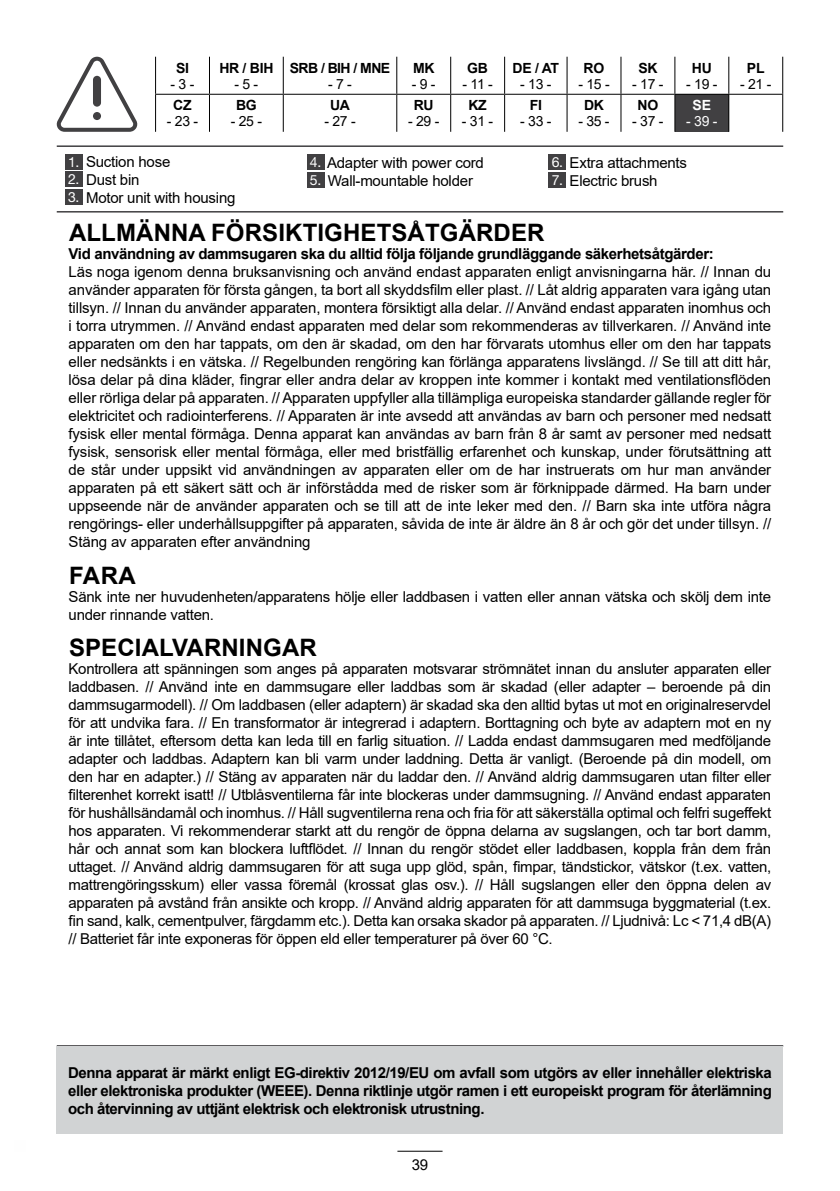
<style>
.page{position:relative;width:840px;height:1191px;background:#fff}
.page>*{position:absolute;margin:0;border:0;box-sizing:border-box;transform-origin:0 0}
.t1{font:700 24px "Arial";letter-spacing:.005em;color:#000}
.t2{font:15px/18px "Arial";letter-spacing:-.015em;color:#000;text-align:justify}
.t3{font:700 15px/18px "Arial";letter-spacing:-.025em;color:#000;text-align:justify}
.t4{font:14px "Arial";letter-spacing:-.02em;color:#000}
.t5{font:700 14px "Arial";letter-spacing:-.02em;color:#000}
.t6{font:700 14px "Arial";letter-spacing:-.04em;color:#000}
.t7{font:14px "Arial";color:#fff}
.t8{font:700 14px "Arial";color:#fff}
.s1{font-family:"Helvetica Neue LT Pro";font-size:14px;color:#fff}
</style>
<div class="page">
<svg style="left:56px;top:57px;width:81px;height:75px"></svg>
<div style="left:93px;top:112px;width:8px;height:8px;background:#414042;border-radius:50%"></div>
<div style="left:93px;top:76px;width:8px;height:31px;background:#414042;border-radius:4px"></div>
<hr style="left:57px;top:145px;width:725px;height:2px;background:#414042">
<hr style="left:57px;top:211px;width:725px;height:1px;background:#414042">
<hr style="left:57px;top:1045px;width:725px;height:1px;background:#414042">
<div style="left:65px;top:154px;width:17px;height:16px;background:#414042"></div>
<div style="left:65px;top:171px;width:17px;height:15px;background:#414042"></div>
<div style="left:65px;top:189px;width:17px;height:15px;background:#414042"></div>
<div style="left:307px;top:154px;width:17px;height:16px;background:#414042"></div>
<div style="left:307px;top:172px;width:17px;height:16px;background:#414042"></div>
<div style="left:548px;top:154px;width:17px;height:16px;background:#414042"></div>
<div style="left:548px;top:172px;width:17px;height:16px;background:#414042"></div>
<hr style="left:397px;top:1150px;width:45px;height:1px;background:#000">
<div style="left:57px;top:1046px;width:725px;height:88px;background:#d1d3d4"></div>
<svg style="left:451px;top:57px;width:330px;height:75px"></svg>
<div style="left:674px;top:94px;width:54px;height:38px;background:#414042"></div>
<hr style="left:209px;top:57px;width:1px;height:37px;background:#000">
<hr style="left:282px;top:57px;width:1px;height:37px;background:#000">
<hr style="left:396px;top:57px;width:1px;height:37px;background:#000">
<hr style="left:450px;top:57px;width:1px;height:37px;background:#000">
<hr style="left:504px;top:57px;width:1px;height:37px;background:#000">
<hr style="left:566px;top:57px;width:1px;height:37px;background:#000">
<hr style="left:620px;top:57px;width:1px;height:37px;background:#000">
<hr style="left:674px;top:57px;width:1px;height:37px;background:#000">
<hr style="left:155px;top:94px;width:54px;height:1px;background:#000">
<hr style="left:209px;top:94px;width:74px;height:1px;background:#000">
<hr style="left:209px;top:95px;width:1px;height:37px;background:#000">
<hr style="left:283px;top:94px;width:113px;height:1px;background:#000">
<hr style="left:282px;top:95px;width:1px;height:37px;background:#000">
<hr style="left:396px;top:94px;width:54px;height:1px;background:#000">
<hr style="left:396px;top:95px;width:1px;height:37px;background:#000">
<hr style="left:450px;top:94px;width:54px;height:1px;background:#000">
<hr style="left:450px;top:95px;width:1px;height:37px;background:#000">
<hr style="left:504px;top:94px;width:62px;height:1px;background:#000">
<hr style="left:504px;top:95px;width:1px;height:37px;background:#000">
<hr style="left:566px;top:94px;width:54px;height:1px;background:#000">
<hr style="left:566px;top:95px;width:1px;height:37px;background:#000">
<hr style="left:620px;top:94px;width:54px;height:1px;background:#000">
<hr style="left:620px;top:95px;width:1px;height:37px;background:#000">
<hr style="left:674px;top:94px;width:54px;height:1px;background:#000">
<hr style="left:674px;top:95px;width:1px;height:37px;background:#000">
<hr style="left:728px;top:94px;width:54px;height:1px;background:#000">
<hr style="left:728px;top:57px;width:1px;height:37px;background:#000">
<hr style="left:781px;top:57px;width:1px;height:37px;background:#000">
<hr style="left:728px;top:95px;width:1px;height:37px;background:#000">
<hr style="left:781px;top:95px;width:1px;height:37px;background:#000">
<hr style="left:155px;top:57px;width:1px;height:37px;background:#000">
<hr style="left:155px;top:95px;width:1px;height:37px;background:#000">
<p class="t5" style="left:176px;top:58px;width:14px">SI</p>
<p class="t4" style="left:170px;top:74px;width:25px">- 3 -</p>
<p class="t5" style="left:219px;top:58px;width:56px">HR / BIH</p>
<p class="t4" style="left:234px;top:74px;width:25px">- 5 -</p>
<p class="t6" style="left:290px;top:58px;width:102px">SRB / BIH / MNE</p>
<p class="t4" style="left:328px;top:74px;width:25px">- 7 -</p>
<p class="t5" style="left:413px;top:58px;width:23px">MK</p>
<p class="t4" style="left:411px;top:74px;width:25px">- 9 -</p>
<p class="t5" style="left:467px;top:58px;width:22px">GB</p>
<p class="t4" style="left:462px;top:74px;width:32px">- 11 -</p>
<p class="t5" style="left:512px;top:58px;width:48px">DE / AT</p>
<p class="t4" style="left:520px;top:74px;width:33px">- 13 -</p>
<p class="t5" style="left:583px;top:58px;width:22px">RO</p>
<p class="t4" style="left:578px;top:74px;width:33px">- 15 -</p>
<p class="t5" style="left:638px;top:58px;width:21px">SK</p>
<p class="t4" style="left:632px;top:74px;width:33px">- 17 -</p>
<p class="t5" style="left:691px;top:58px;width:21px">HU</p>
<p class="t4" style="left:685px;top:74px;width:33px">- 19 -</p>
<p class="t5" style="left:746px;top:58px;width:19px">PL</p>
<p class="t4" style="left:739px;top:74px;width:33px">- 21 -</p>
<p class="t5" style="left:173px;top:95px;width:20px">CZ</p>
<p class="t4" style="left:167px;top:112px;width:33px">- 23 -</p>
<p class="t5" style="left:236px;top:95px;width:22px">BG</p>
<p class="t4" style="left:230px;top:112px;width:33px">- 25 -</p>
<p class="t5" style="left:330px;top:95px;width:21px">UA</p>
<p class="t4" style="left:324px;top:112px;width:33px">- 27 -</p>
<p class="t5" style="left:413px;top:95px;width:21px">RU</p>
<p class="t4" style="left:408px;top:112px;width:33px">- 29 -</p>
<p class="t5" style="left:468px;top:95px;width:20px">KZ</p>
<p class="t4" style="left:461px;top:112px;width:33px">- 31 -</p>
<p class="t5" style="left:529px;top:95px;width:14px">FI</p>
<p class="t4" style="left:520px;top:112px;width:33px">- 33 -</p>
<p class="t5" style="left:583px;top:95px;width:21px">DK</p>
<p class="t4" style="left:578px;top:112px;width:33px">- 35 -</p>
<p class="t5" style="left:637px;top:95px;width:22px">NO</p>
<p class="t4" style="left:632px;top:112px;width:33px">- 37 -</p>
<p class="t8" style="left:692px;top:95px;width:20px">SE</p>
<p class="t7" style="left:685px;top:112px;width:33px">- 39 -</p>
<p class="t2" style="left:68px;top:153px;width:104px"><span class="s1">1.</span> Suction hose</p>
<p class="t2" style="left:68px;top:171px;width:73px"><span class="s1">2.</span> Dust bin</p>
<p class="t2" style="left:68px;top:189px;width:169px"><span class="s1">3.</span> Motor unit with housing</p>
<p class="t2" style="left:310px;top:154px;width:175px"><span class="s1">4.</span> Adapter with power cord</p>
<p class="t2" style="left:310px;top:172px;width:164px"><span class="s1">5.</span> Wall-mountable holder</p>
<p class="t2" style="left:551px;top:154px;width:137px"><span class="s1">6.</span> Extra attachments</p>
<p class="t2" style="left:551px;top:172px;width:107px"><span class="s1">7.</span> Electric brush</p>
<h1 class="t1" style="left:69px;top:216px;width:477px">ALLMÄNNA FÖRSIKTIGHETSÅTGÄRDER</h1>
<p class="t3" style="left:69px;top:245px;width:646px">Vid användning av dammsugaren ska du alltid följa följande grundläggande säkerhetsåtgärder:</p>
<p class="t2" style="left:69px;top:263px;width:703px">Läs noga igenom denna bruksanvisning och använd endast apparaten enligt anvisningarna här. // Innan du använder apparaten för första gången, ta bort all skyddsfilm eller plast. // Låt aldrig apparaten vara igång utan tillsyn. // Innan du använder apparaten, montera försiktigt alla delar. // Använd endast apparaten inomhus och i torra utrymmen. // Använd endast apparaten med delar som rekommenderas av tillverkaren. // Använd inte apparaten om den har tappats, om den är skadad, om den har förvarats utomhus eller om den har tappats eller nedsänkts i en vätska. // Regelbunden rengöring kan förlänga apparatens livslängd. // Se till att ditt hår, lösa delar på dina kläder, fingrar eller andra delar av kroppen inte kommer i kontakt med ventilationsflöden eller rörliga delar på apparaten. // Apparaten uppfyller alla tillämpliga europeiska standarder gällande regler för elektricitet och radiointerferens. // Apparaten är inte avsedd att användas av barn och personer med nedsatt fysisk eller mental förmåga. Denna apparat kan användas av barn från 8 år samt av personer med nedsatt fysisk, sensorisk eller mental förmåga, eller med bristfällig erfarenhet och kunskap, under förutsättning att de står under uppsikt vid användningen av apparaten eller om de har instruerats om hur man använder apparaten på ett säkert sätt och är införstådda med de risker som är förknippade därmed. Ha barn under uppseende när de använder apparaten och se till att de inte leker med den. // Barn ska inte utföra några rengörings- eller underhållsuppgifter på apparaten, såvida de inte är äldre än 8 år och gör det under tillsyn. // Stäng av apparaten efter användning</p>
<h1 class="t1" style="left:69px;top:558px;width:68px">FARA</h1>
<p class="t2" style="left:69px;top:587px;width:703px">Sänk inte ner huvudenheten/apparatens hölje eller laddbasen i vatten eller annan vätska och skölj dem inte under rinnande vatten.</p>
<h1 class="t1" style="left:69px;top:630px;width:249px">SPECIALVARNINGAR</h1>
<p class="t2" style="left:69px;top:659px;width:703px">Kontrollera att spänningen som anges på apparaten motsvarar strömnätet innan du ansluter apparaten eller laddbasen. // Använd inte en dammsugare eller laddbas som är skadad (eller adapter – beroende på din dammsugarmodell). // Om laddbasen (eller adaptern) är skadad ska den alltid bytas ut mot en originalreservdel för att undvika fara. // En transformator är integrerad i adaptern. Borttagning och byte av adaptern mot en ny är inte tillåtet, eftersom detta kan leda till en farlig situation. // Ladda endast dammsugaren med medföljande adapter och laddbas. Adaptern kan bli varm under laddning. Detta är vanligt. (Beroende på din modell, om den har en adapter.) // Stäng av apparaten när du laddar den. // Använd aldrig dammsugaren utan filter eller filterenhet korrekt isatt! // Utblåsventilerna får inte blockeras under dammsugning. // Använd endast apparaten för hushållsändamål och inomhus. // Håll sugventilerna rena och fria för att säkerställa optimal och felfri sugeffekt hos apparaten. Vi rekommenderar starkt att du rengör de öppna delarna av sugslangen, och tar bort damm, hår och annat som kan blockera luftflödet. // Innan du rengör stödet eller laddbasen, koppla från dem från uttaget. // Använd aldrig dammsugaren för att suga upp glöd, spån, fimpar, tändstickor, vätskor (t.ex. vatten, mattrengöringsskum) eller vassa föremål (krossat glas osv.). // Håll sugslangen eller den öppna delen av apparaten på avstånd från ansikte och kropp. // Använd aldrig apparaten för att dammsuga byggmaterial (t.ex. fin sand, kalk, cementpulver, färgdamm etc.). Detta kan orsaka skador på apparaten. // Ljudnivå: Lc &lt; 71,4 dB(A) // Batteriet får inte exponeras för öppen eld eller temperaturer på över 60 °C.</p>
<p class="t3" style="left:68px;top:1063px;width:704px">Denna apparat är märkt enligt EG-direktiv 2012/19/EU om avfall som utgörs av eller innehåller elektriska eller elektroniska produkter (WEEE). Denna riktlinje utgör ramen i ett europeiskt program för återlämning och återvinning av uttjänt elektrisk och elektronisk utrustning.</p>
<p class="t2" style="left:411px;top:1155px;width:18px">39</p>
</div>
